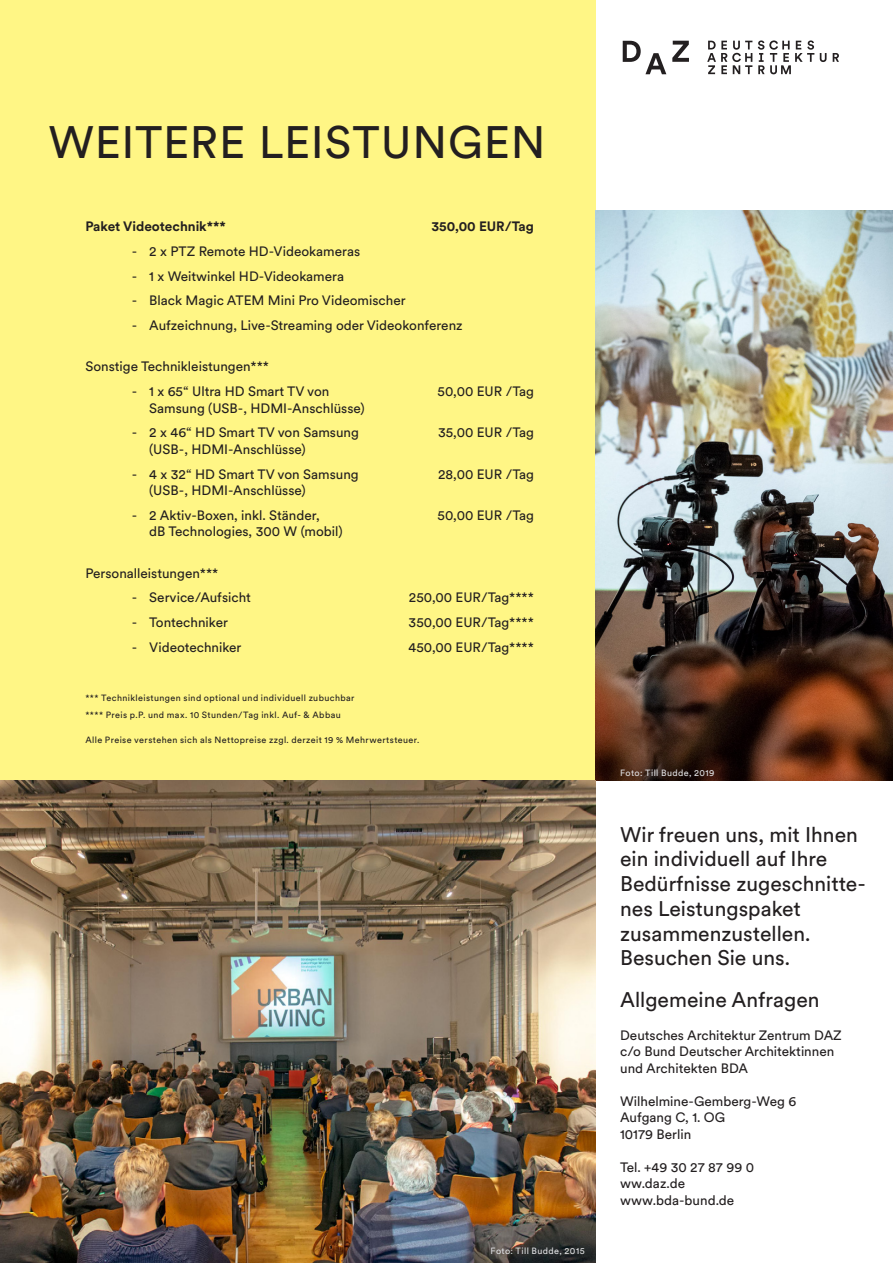
<style>
.page{position:relative;width:893px;height:1263px;background:#fff}
.page>*{position:absolute;margin:0;border:0;box-sizing:border-box;transform-origin:0 0}
.t1{font:45px "BDA Circular";letter-spacing:.015em;color:#231f20}
.t2{font:21px/24.8px "BDA Circular";color:#231f20}
.t3{font:13.5px/16.5px "BDA Circular";color:#231f20}
.t4{font:700 13.5px "BDA Circular";color:#231f20}
.t5{font:9px/16.5px "BDA Circular";letter-spacing:.04em;color:#231f20}
.t6{font:9px "BDA Circular";letter-spacing:.04em;color:#e1e2e4}
</style>
<div class="page">
<div style="left:0;top:0;width:595px;height:780px;background:#fff685"></div>
<img style="left:595px;top:210px;width:298px;height:570px">
<img style="left:0;top:780px;width:595px;height:483px">
<svg style="left:623px;top:41px;width:43px;height:33px"></svg>
<svg style="left:672px;top:41px;width:17px;height:21px"></svg>
<svg style="left:707px;top:41px;width:45px;height:33px"></svg>
<svg style="left:820px;top:53px;width:6px;height:9px"></svg>
<svg style="left:833px;top:53px;width:6px;height:9px"></svg>
<svg style="left:758px;top:40px;width:56px;height:34px"></svg>
<h1 class="t1" style="left:48px;top:112px;width:499px">WEITERE LEISTUNGEN</h1>
<p class="t4" style="left:85px;top:217px;width:142px">Paket Videotechnik***</p>
<p class="t4" style="left:431px;top:217px;width:104px">350,00 EUR/Tag</p>
<p class="t3" style="left:132px;top:242px;width:230px">- 2 x PTZ Remote HD-Videokameras</p>
<p class="t3" style="left:132px;top:267px;width:214px">- 1 x Weitwinkel HD-Videokamera</p>
<p class="t3" style="left:132px;top:292px;width:275px">- Black Magic ATEM Mini Pro Videomischer</p>
<p class="t3" style="left:132px;top:316px;width:332px">- Aufzeichnung, Live-Streaming oder Videokonferenz</p>
<p class="t3" style="left:85px;top:358px;width:185px">Sonstige Technikleistungen***</p>
<p class="t3" style="left:149px;top:382px;width:217px;text-indent:-17px">- 1 x 65“ Ultra HD Smart TV von<br>Samsung (USB-, HDMI-Anschlüsse)</p>
<p class="t3" style="left:438px;top:382px;width:98px">50,00 EUR /Tag</p>
<p class="t3" style="left:149px;top:424px;width:211px;text-indent:-17px">- 2 x 46“ HD Smart TV von Samsung (USB-, HDMI-Anschlüsse)</p>
<p class="t3" style="left:438px;top:424px;width:98px">35,00 EUR /Tag</p>
<p class="t3" style="left:149px;top:465px;width:211px;text-indent:-17px">- 4 x 32“ HD Smart TV von Samsung (USB-, HDMI-Anschlüsse)</p>
<p class="t3" style="left:438px;top:465px;width:97px">28,00 EUR /Tag</p>
<p class="t3" style="left:149px;top:506px;width:195px;text-indent:-17px">- 2 Aktiv-Boxen, inkl. Ständer,<br>dB Technologies, 300 W (mobil)</p>
<p class="t3" style="left:438px;top:506px;width:98px">50,00 EUR /Tag</p>
<p class="t3" style="left:85px;top:564px;width:135px">Personalleistungen***</p>
<p class="t3" style="left:132px;top:589px;width:121px">- Service/Aufsicht</p>
<p class="t3" style="left:409px;top:589px;width:127px">250,00 EUR/Tag****</p>
<p class="t3" style="left:132px;top:613px;width:98px">- Tontechniker</p>
<p class="t3" style="left:409px;top:613px;width:127px">350,00 EUR/Tag****</p>
<p class="t3" style="left:132px;top:638px;width:111px">- Videotechniker</p>
<p class="t3" style="left:408px;top:638px;width:127px">450,00 EUR/Tag****</p>
<p class="t5" style="left:85px;top:689px;width:271px">*** Technikleistungen sind optional und individuell zubuchbar **** Preis p.P. und max. 10 Stunden/Tag inkl. Auf- &amp; Abbau</p>
<p class="t5" style="left:85px;top:731px;width:335px">Alle Preise verstehen sich als Nettopreise zzgl. derzeit 19 % Mehrwertsteuer.</p>
<p class="t6" style="left:491px;top:1245px;width:96px">Foto: Till Budde, 2015</p>
<p class="t6" style="left:620px;top:766px;width:96px">Foto: Till Budde, 2019</p>
<h2 class="t2" style="left:620px;top:821px;width:247px">Wir freuen uns, mit Ihnen ein individuell auf Ihre<br>Bedürfnisse zugeschnitte&shy;nes Leistungspaket zusammenzustellen.<br>Besuchen Sie uns.</h2>
<h2 class="t2" style="left:620px;top:986px;width:201px">Allgemeine Anfragen</h2>
<p class="t3" style="left:620px;top:1026px;width:223px">Deutsches Architektur Zentrum DAZ c/o Bund Deutscher Architektinnen und Architekten BDA</p>
<p class="t3" style="left:620px;top:1092px;width:178px">Wilhelmine-Gemberg-Weg 6<br>Aufgang C, 1. OG<br>10179 Berlin</p>
<p class="t3" style="left:620px;top:1158px;width:135px">Tel. +49 30 27 87 99 0 ww.daz.de www.bda-bund.de</p>
</div>
